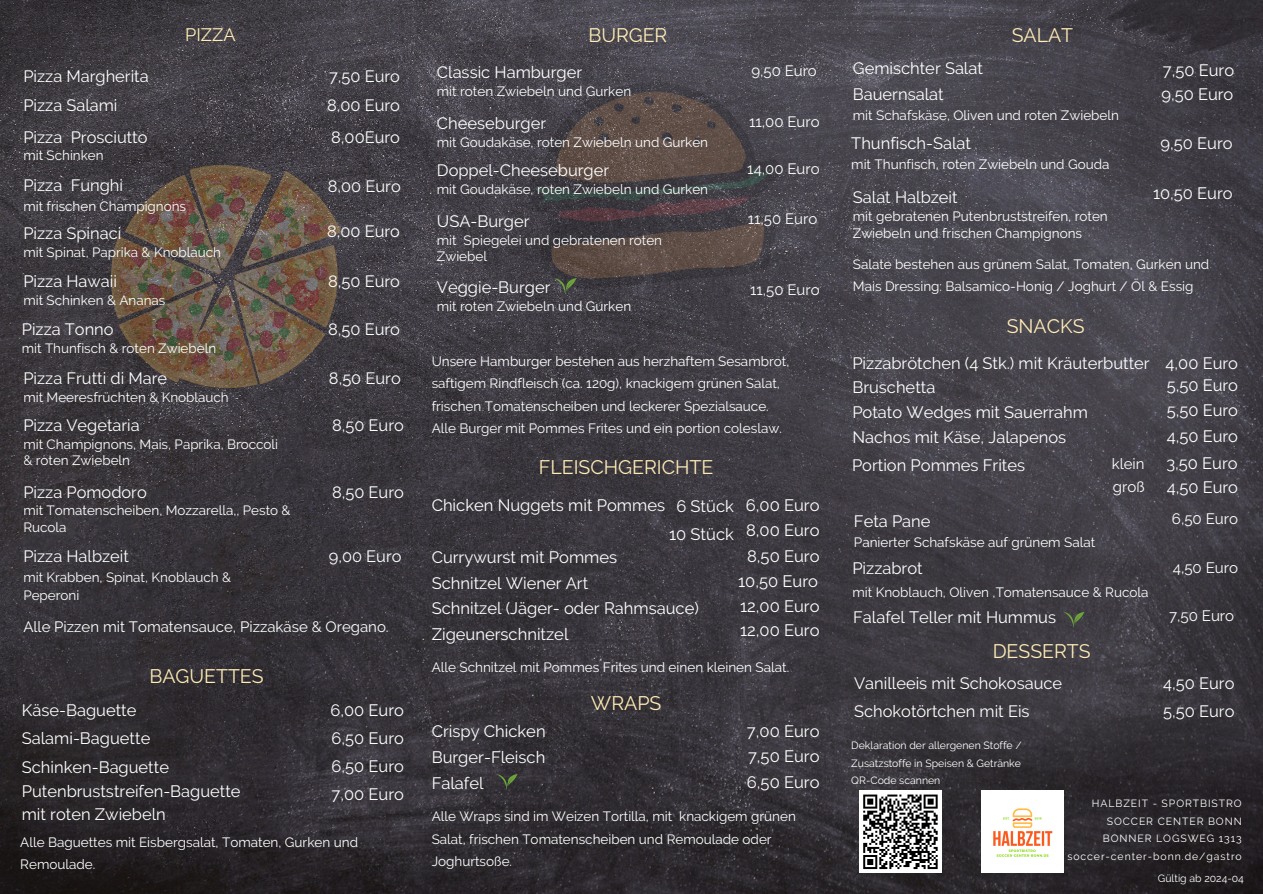
<style>
.page{position:relative;width:1263px;height:894px;background:#fff}
.page>*{position:absolute;margin:0;border:0;box-sizing:border-box;transform-origin:0 0}
.t1{font:19.5px "Raleway";color:#ffecb6}
.t2{font:18px "Raleway";color:#ffecb6}
.t3{font:16.5px/28.2px "Raleway";color:#fff}
.t4{font:15.15px "Raleway";color:#fff}
.t5{font:15px "Raleway";color:#fff}
.t6{font:13.5px/22.5px "Raleway";color:#fff}
.t7{font:10.5px/17.5px "Raleway";color:#fff}
.t8{font:10.5px/17.4px "Raleway";letter-spacing:.09em;color:#fff;text-align:right}
</style>
<div class="page">
<img style="left:0;top:0;width:1263px;height:893px">
<svg style="left:522px;top:78px;width:263px;height:216px;background:#47454c"></svg>
<img style="left:111px;top:165px;width:230px;height:222px">
<img style="left:981px;top:790px;width:82px;height:82px">
<svg style="left:536px;top:90px;width:234px;height:205px;background:#4f4646"></svg>
<svg style="left:496px;top:773px;width:22px;height:17px"></svg>
<svg style="left:1063px;top:611px;width:21px;height:17px"></svg>
<div style="left:859px;top:790px;width:83px;height:82px;background:#fff"></div>
<svg style="left:863px;top:794px;width:75px;height:75px"></svg>
<h3 class="t2" style="left:185px;top:24px;width:52px">PIZZA</h3>
<h2 class="t3" style="left:23px;top:62px;width:127px">Pizza Margherita</h2>
<h2 class="t3" style="left:329px;top:62px;width:72px">7,50 Euro</h2>
<h3 class="t3" style="left:23px;top:91px;width:96px">Pizza Salami</h3>
<h1 class="t3" style="left:327px;top:91px;width:74px">8,00 Euro</h1>
<h3 class="t3" style="left:23px;top:123px;width:126px">Pizza Prosciutto</h3>
<h3 class="t6" style="left:23px;top:143px;width:82px">mit Schinken</h3>
<h2 class="t3" style="left:331px;top:123px;width:70px">8,00Euro</h2>
<p class="t3" style="left:23px;top:171px;width:101px">Pizza Funghi</p>
<h1 class="t6" style="left:23px;top:195px;width:164px">mit frischen Champignons</h1>
<h2 class="t3" style="left:328px;top:172px;width:74px">8,00 Euro</h2>
<p class="t3" style="left:23px;top:219px;width:99px">Pizza Spinaci</p>
<p class="t6" style="left:23px;top:241px;width:199px">mit Spinat, Paprika &amp; Knoblauch</p>
<h3 class="t3" style="left:327px;top:217px;width:75px">8,00 Euro</h3>
<h2 class="t3" style="left:23px;top:267px;width:95px">Pizza Hawaii</h2>
<h2 class="t6" style="left:23px;top:289px;width:144px">mit Schinken &amp; Ananas</h2>
<h3 class="t3" style="left:328px;top:267px;width:73px">8,50 Euro</h3>
<h2 class="t3" style="left:22px;top:315px;width:93px">Pizza Tonno</h2>
<h3 class="t6" style="left:22px;top:336px;width:196px">mit Thunfisch &amp; roten Zwiebeln</h3>
<h2 class="t3" style="left:328px;top:314px;width:73px">8,50 Euro</h2>
<h3 class="t3" style="left:23px;top:364px;width:145px">Pizza Frutti di Mare</h3>
<h3 class="t6" style="left:23px;top:386px;width:207px">mit Meeresfrüchten &amp; Knoblauch</h3>
<p class="t3" style="left:329px;top:364px;width:73px">8,50 Euro</p>
<h2 class="t3" style="left:23px;top:410px;width:118px">Pizza Vegetaria</h2>
<h2 class="t6" style="left:23px;top:435px;width:256px;line-height:16.8px">mit Champignons, Mais, Paprika, Broccoli &amp; roten Zwiebeln</h2>
<h3 class="t3" style="left:332px;top:411px;width:73px">8,50 Euro</h3>
<h1 class="t3" style="left:23px;top:477px;width:125px">Pizza Pomodoro</h1>
<h1 class="t6" style="left:23px;top:502px;width:269px;line-height:16.8px">mit Tomatenscheiben, Mozzarella,, Pesto &amp;<br>Rucola</h1>
<h2 class="t3" style="left:332px;top:478px;width:73px">8,50 Euro</h2>
<h2 class="t3" style="left:23px;top:541px;width:107px">Pizza Halbzeit</h2>
<h2 class="t6" style="left:23px;top:568px;width:209px;line-height:18px">mit Krabben, Spinat, Knoblauch &amp;<br>Peperoni</h2>
<h2 class="t3" style="left:329px;top:542px;width:74px">9,00 Euro</h2>
<h2 class="t5" style="left:23px;top:618px;width:367px">Alle Pizzen mit Tomatensauce, Pizzakäse &amp; Oregano.</h2>
<h3 class="t1" style="left:149px;top:664px;width:116px">BAGUETTES</h3>
<h2 class="t3" style="left:22px;top:696px;width:149px">Käse-Baguette<br>Salami-Baguette<br>Schinken-Baguette</h2>
<h2 class="t3" style="left:22px;top:780px;width:220px;line-height:22.5px">Putenbruststreifen-Baguette mit roten Zwiebeln</h2>
<h3 class="t3" style="left:330px;top:695px;width:75px;text-align:justify">6,00 Euro 6,50 Euro 6,50 Euro 7,00 Euro</h3>
<h2 class="t6" style="left:20px;top:830px;width:339px">Alle Baguettes mit Eisbergsalat, Tomaten, Gurken und<br>Remoulade.</h2>
<h3 class="t1" style="left:588px;top:24px;width:80px">BURGER</h3>
<h2 class="t3" style="left:437px;top:58px;width:147px">Classic Hamburger</h2>
<h2 class="t6" style="left:437px;top:80px;width:196px">mit roten Zwiebeln und Gurken</h2>
<h3 class="t5" style="left:751px;top:62px;width:67px">9,50 Euro</h3>
<h2 class="t3" style="left:437px;top:109px;width:111px">Cheeseburger</h2>
<h2 class="t6" style="left:437px;top:131px;width:273px">mit Goudakäse, roten Zwiebeln und Gurken</h2>
<h2 class="t5" style="left:749px;top:113px;width:72px">11,00 Euro</h2>
<p class="t3" style="left:437px;top:155px;width:174px">Doppel-Cheeseburger</p>
<p class="t6" style="left:437px;top:177px;width:273px">mit Goudakäse, roten Zwiebeln und Gurken</p>
<h2 class="t5" style="left:747px;top:160px;width:74px">14,00 Euro</h2>
<h3 class="t3" style="left:437px;top:207px;width:94px">USA-Burger</h3>
<h3 class="t6" style="left:437px;top:231px;width:227px;line-height:16.8px">mit Spiegelei und gebratenen roten<br>Zwiebel</h3>
<h3 class="t5" style="left:748px;top:210px;width:71px">11,50 Euro</h3>
<h2 class="t3" style="left:437px;top:273px;width:115px">Veggie-Burger</h2>
<h2 class="t6" style="left:437px;top:295px;width:196px">mit roten Zwiebeln und Gurken</h2>
<h2 class="t5" style="left:750px;top:281px;width:71px">11,50 Euro</h2>
<h1 class="t6" style="left:432px;top:349px;width:359px">Unsere Hamburger bestehen aus herzhaftem Sesambrot, saftigem Rindfleisch (ca. 120g), knackigem grünen Salat, frischen Tomatenscheiben und leckerer Spezialsauce.<br>Alle Burger mit Pommes Frites und ein portion coleslaw.</h1>
<h2 class="t1" style="left:539px;top:455px;width:176px">FLEISCHGERICHTE</h2>
<h2 class="t3" style="left:432px;top:491px;width:235px">Chicken Nuggets mit Pommes</h2>
<h3 class="t3" style="left:432px;top:543px;width:269px;line-height:25.8px">Currywurst mit Pommes<br>Schnitzel Wiener Art<br>Schnitzel (Jäger- oder Rahmsauce)<br>Zigeunerschnitzel</h3>
<p class="t3" style="left:746px;top:490px;width:75px">6,00 Euro</p>
<h2 class="t3" style="left:747px;top:542px;width:74px">8,50 Euro</h2>
<h2 class="t3" style="left:738px;top:566px;width:81px">10,50 Euro</h2>
<h2 class="t3" style="left:740px;top:591px;width:81px">12,00 Euro</h2>
<h3 class="t3" style="left:740px;top:616px;width:81px">12,00 Euro</h3>
<h1 class="t3" style="left:669px;top:492px;width:66px;text-align:center">6 Stück<br>10 Stück</h1>
<h1 class="t3" style="left:746px;top:516px;width:75px">8,00 Euro</h1>
<h2 class="t6" style="left:432px;top:656px;width:359px">Alle Schnitzel mit Pommes Frites und einen kleinen Salat.</h2>
<h2 class="t1" style="left:591px;top:691px;width:72px">WRAPS</h2>
<h2 class="t3" style="left:432px;top:718px;width:116px;line-height:25.8px;text-align:justify">Crispy Chicken Burger-Fleisch Falafel</h2>
<h2 class="t3" style="left:747px;top:716px;width:74px">7,00 Euro</h2>
<h2 class="t3" style="left:748px;top:742px;width:73px">7,50 Euro</h2>
<h2 class="t3" style="left:747px;top:768px;width:74px">6,50 Euro</h2>
<h3 class="t6" style="left:432px;top:805px;width:366px">Alle Wraps sind im Weizen Tortilla, mit knackigem grünen<br>Salat, frischen Tomatenscheiben und Remoulade oder<br>Joghurtsoße.</h3>
<h3 class="t1" style="left:1012px;top:24px;width:63px">SALAT</h3>
<h3 class="t3" style="left:853px;top:54px;width:132px">Gemischter Salat</h3>
<h2 class="t3" style="left:1163px;top:56px;width:73px">7,50 Euro</h2>
<h2 class="t3" style="left:853px;top:80px;width:92px">Bauernsalat</h2>
<h2 class="t6" style="left:853px;top:104px;width:268px">mit Schafskäse, Oliven und roten Zwiebeln</h2>
<h2 class="t3" style="left:1161px;top:80px;width:74px">9,50 Euro</h2>
<h3 class="t3" style="left:851px;top:129px;width:121px">Thunfisch-Salat</h3>
<h3 class="t6" style="left:851px;top:153px;width:260px">mit Thunfisch, roten Zwiebeln und Gouda</h3>
<h2 class="t3" style="left:1160px;top:129px;width:74px">9,50 Euro</h2>
<h2 class="t3" style="left:853px;top:183px;width:106px">Salat Halbzeit</h2>
<h2 class="t6" style="left:853px;top:208px;width:256px;line-height:16.8px">mit gebratenen Putenbruststreifen, roten<br>Zwiebeln und frischen Champignons</h2>
<h3 class="t3" style="left:1153px;top:179px;width:81px">10,50 Euro</h3>
<h2 class="t6" style="left:853px;top:252px;width:358px">Salate bestehen aus grünem Salat, Tomaten, Gurken und<br>Mais Dressing: Balsamico-Honig / Joghurt / Öl &amp; Essig</h2>
<h2 class="t1" style="left:1007px;top:314px;width:79px">SNACKS</h2>
<h2 class="t3" style="left:852px;top:350px;width:299px;line-height:24.8px">Pizzabrötchen (4 Stk.) mit Kräuterbutter<br>Bruschetta</h2>
<h2 class="t3" style="left:852px;top:400px;width:237px;line-height:24.8px">Potato Wedges mit Sauerrahm<br>Nachos mit Käse, Jalapenos</h2>
<h2 class="t3" style="left:852px;top:451px;width:175px">Portion Pommes Frites</h2>
<h2 class="t5" style="left:1112px;top:455px;width:34px">klein</h2>
<h3 class="t3" style="left:1165px;top:349px;width:74px">4,00 Euro</h3>
<h2 class="t3" style="left:1167px;top:371px;width:73px">5,50 Euro</h2>
<h2 class="t3" style="left:1167px;top:396px;width:73px">5,50 Euro</h2>
<h2 class="t3" style="left:1167px;top:421px;width:73px">4,50 Euro</h2>
<p class="t3" style="left:1166px;top:449px;width:73px">3,50 Euro</p>
<h2 class="t3" style="left:854px;top:506px;width:78px">Feta Pane</h2>
<h2 class="t6" style="left:854px;top:530px;width:243px">Panierter Schafskäse auf grünem Salat</h2>
<h2 class="t5" style="left:1113px;top:478px;width:33px">groß</h2>
<h1 class="t3" style="left:1167px;top:473px;width:73px">4,50 Euro</h1>
<h2 class="t4" style="left:1172px;top:510px;width:68px">6,50 Euro</h2>
<h3 class="t3" style="left:852px;top:554px;width:72px">Pizzabrot</h3>
<h3 class="t6" style="left:852px;top:580px;width:298px">mit Knoblauch, Oliven ,Tomatensauce &amp; Rucola</h3>
<h2 class="t4" style="left:1173px;top:558px;width:67px">4,50 Euro</h2>
<h2 class="t3" style="left:853px;top:603px;width:204px">Falafel Teller mit Hummus</h2>
<p class="t4" style="left:1169px;top:606px;width:67px">7,50 Euro</p>
<h2 class="t1" style="left:993px;top:639px;width:99px">DESSERTS</h2>
<h2 class="t3" style="left:854px;top:669px;width:209px">Vanilleeis mit Schokosauce<br>Schokotörtchen mit Eis</h2>
<h2 class="t3" style="left:1163px;top:669px;width:73px">4,50 Euro<br>5,50 Euro</h2>
<h2 class="t7" style="left:851px;top:736px;width:172px">Deklaration der allergenen Stoffe /<br>Zusatzstoffe in Speisen &amp; Getränke</h2>
<h2 class="t7" style="left:851px;top:771px;width:91px">QR-Code scannen</h2>
<h1 class="t8" style="left:1092px;top:794px;width:151px">HALBZEIT - SPORTBISTRO<br>SOCCER CENTER BONN<br>BONNER LOGSWEG 1313</h1>
<h2 class="t8" style="left:1067px;top:847px;width:176px">soccer-center-bonn.de/gastro</h2>
<h2 class="t7" style="left:1158px;top:869px;width:88px">Gültig ab 2024-04</h2>
</div>
